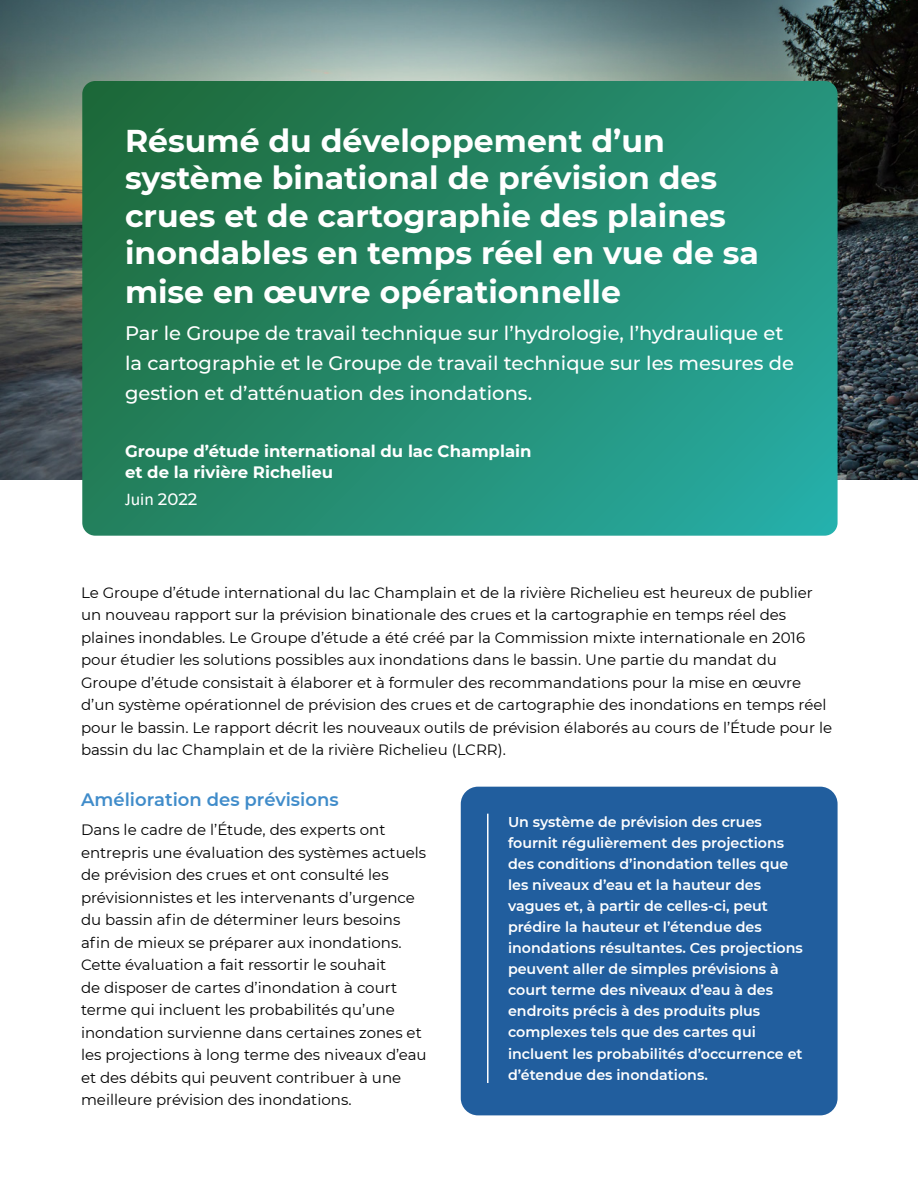
<style>
.page{position:relative;width:918px;height:1188px;background:#fff}
.page>*{position:absolute;margin:0;border:0;box-sizing:border-box;transform-origin:0 0}
.t1{font:700 31.5px/37.8px "Montserrat";color:#fff}
.t2{font:500 19.5px/30px "Montserrat";color:#fff}
.t3{font:600 18px "Montserrat";color:#408cca}
.t4{font:18px "Calibri";color:#fff}
.t5{font:700 16.5px/21.5px "Montserrat";color:#fff}
.t6{font:15px/22.5px "Montserrat";color:#000}
.t7{font:600 14.25px/21px "Montserrat";color:#fff}
.s1{font-family:"Montserrat";font-weight:500;font-size:16.5px}
</style>
<div class="page">
<img style="left:0;top:0;width:918px;height:480px">
<svg style="left:82px;top:81px;width:756px;height:455px;background:#24896c"></svg>
<div style="left:461px;top:787px;width:377px;height:328px;background:#215e9e;border-radius:17px"></div>
<hr style="left:487px;top:814px;width:2px;height:269px;background:#fff">
<h1 class="t1" style="left:125px;top:120px;width:636px">Résumé du développement d’un système binational de prévision des crues et de cartographie des plaines inondables en temps réel en vue de sa mise en œuvre opérationnelle</h1>
<h2 class="t2" style="left:125px;top:317px;width:671px">Par le Groupe de travail technique sur l’hydrologie, l’hydraulique et la cartographie et le Groupe de travail technique sur les mesures de gestion et d’atténuation des inondations.</h2>
<p class="t5" style="left:125px;top:439px;width:408px">Groupe d’étude international du lac Champlain et de la rivière Richelieu</p>
<p class="t4" style="left:125px;top:486px;width:74px">Juin <span class="s1">2022</span></p>
<p class="t6" style="left:81px;top:581px;width:753px">Le Groupe d’étude international du lac Champlain et de la rivière Richelieu est heureux de publier un nouveau rapport sur la prévision binationale des crues et la cartographie en temps réel des plaines inondables. Le Groupe d’étude a été créé par la Commission mixte internationale en 2016 pour étudier les solutions possibles aux inondations dans le bassin. Une partie du mandat du Groupe d’étude consistait à élaborer et à formuler des recommandations pour la mise en œuvre d’un système opérationnel de prévision des crues et de cartographie des inondations en temps réel pour le bassin. Le rapport décrit les nouveaux outils de prévision élaborés au cours de l’Étude pour le bassin du lac Champlain et de la rivière Richelieu (LCRR).</p>
<p class="t3" style="left:81px;top:787px;width:259px">Amélioration des prévisions</p>
<p class="t6" style="left:81px;top:818px;width:347px">Dans le cadre de l’Étude, des experts ont entrepris une évaluation des systèmes actuels de prévision des crues et ont consulté les prévisionnistes et les intervenants d’urgence du bassin afin de déterminer leurs besoins afin de mieux se préparer aux inondations.<br>Cette évaluation a fait ressortir le souhait<br>de disposer de cartes d’inondation à court terme qui incluent les probabilités qu’une inondation survienne dans certaines zones et les projections à long terme des niveaux d’eau et des débits qui peuvent contribuer à une meilleure prévision des inondations.</p>
<p class="t7" style="left:508px;top:811px;width:296px">Un système de prévision des crues fournit régulièrement des projections des conditions d’inondation telles que les niveaux d’eau et la hauteur des vagues et, à partir de celles-ci, peut prédire la hauteur et l’étendue des inondations résultantes. Ces projections peuvent aller de simples prévisions à court terme des niveaux d’eau à des endroits précis à des produits plus complexes tels que des cartes qui incluent les probabilités d’occurrence et d’étendue des inondations.</p>
</div>
